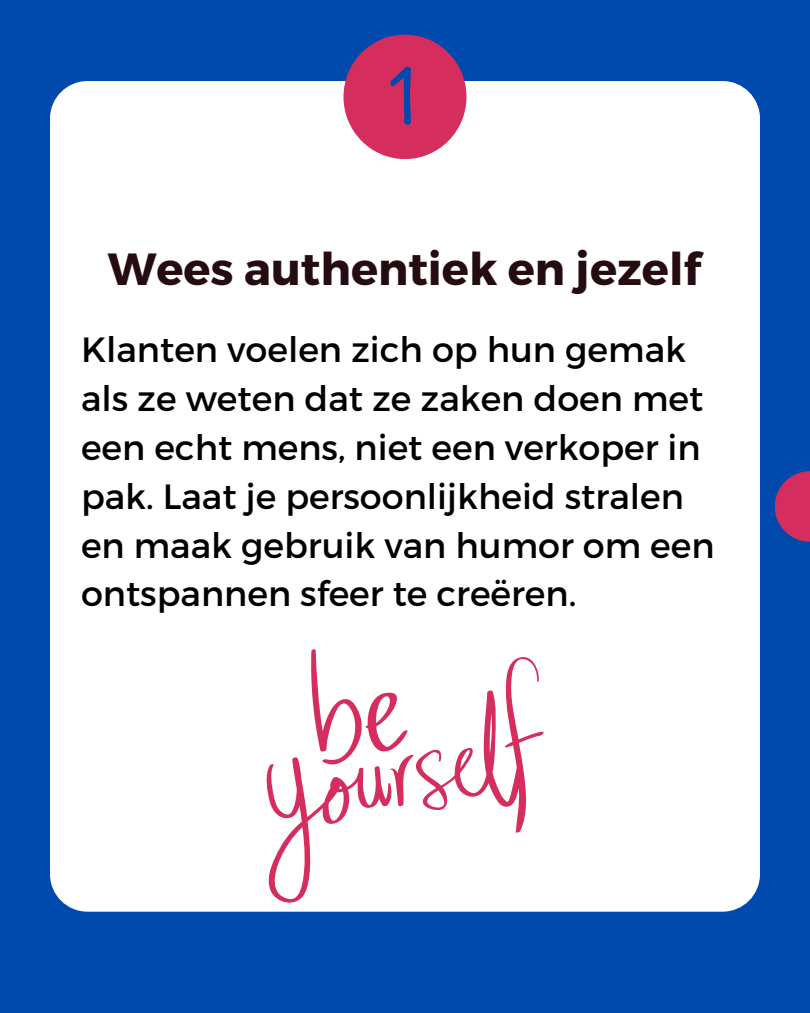
<style>
.page{position:relative;width:810px;height:1013px;background:#fff}
.page>*{position:absolute;margin:0;border:0;box-sizing:border-box;transform-origin:0 0}
.t1{font:700 82.1px "A Day Without Sun Text";color:#004aad}
.t2{font:700 45px "Montserrat";color:#250c10}
.t3{font:35px/48.8px "Montserrat";color:#000}
</style>
<div class="page">
<div style="left:0;top:0;width:810px;height:1012px;background:#004aad"></div>
<div style="left:50px;top:81px;width:710px;height:830px;background:#fff;border-radius:38px"></div>
<svg style="left:775px;top:471px;width:35px;height:71px;fill:#d52d5d"></svg>
<div style="left:343px;top:35px;width:124px;height:124px;background:#d52d5d;border-radius:50%"></div>
<svg style="left:266px;top:649px;width:278px;height:254px"></svg>
<p class="t1" style="left:387px;top:46px;width:35px">1</p>
<p class="t2" style="left:108px;top:239px;width:595px">Wees authentiek en jezelf</p>
<p class="t3" style="left:81px;top:324px;width:635px">Klanten voelen zich op hun gemak als ze weten dat ze zaken doen met een echt mens, niet een verkoper in pak. Laat je persoonlijkheid stralen en maak gebruik van humor om een ontspannen sfeer te creëren.</p>
</div>
